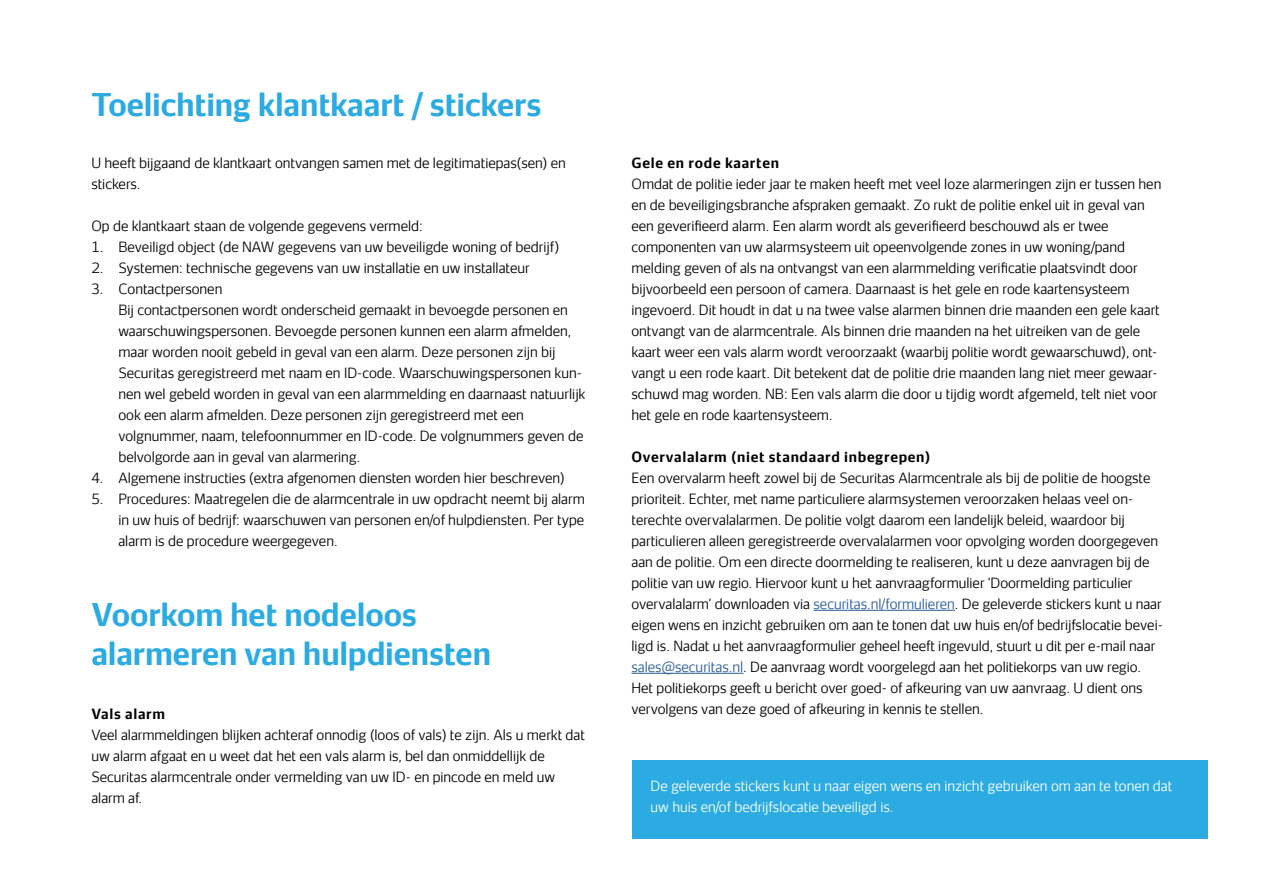
<style>
.page{position:relative;width:1263px;height:893px;background:#fff}
.page>*{position:absolute;margin:0;border:0;box-sizing:border-box;transform-origin:0 0}
.t1{font:700 30px/39px "Securitas Sans TT";letter-spacing:-.005em;color:#2babe2}
.t2{font:300 13.5px/21px "Securitas Sans TT";color:#000}
.t3{font:300 13.5px/21px "Securitas Sans TT";color:#fff}
.t4{font:700 13.5px "Securitas Sans TT";letter-spacing:.05em;color:#000}
.s1{color:#275b9b}
</style>
<div class="page">
<hr style="left:813px;top:610px;width:142px;height:1px;background:#275b9b">
<hr style="left:631px;top:673px;width:112px;height:1px;background:#275b9b">
<div style="left:632px;top:760px;width:576px;height:78px;background:#2babe2"></div>
<h1 class="t1" style="left:91px;top:81px;width:452px">Toelichting klantkaart / stickers</h1>
<p class="t2" style="left:91px;top:151px;width:476px">U heeft bijgaand de klantkaart ontvangen samen met de legitimatiepas(sen) en stickers.</p>
<p class="t2" style="left:91px;top:214px;width:333px">Op de klantkaart staan de volgende gegevens vermeld:</p>
<p class="t2" style="left:91px;top:235px;width:469px">1. Beveiligd object (de NAW gegevens van uw beveiligde woning of bedrijf)</p>
<p class="t2" style="left:91px;top:256px;width:440px">2. Systemen: technische gegevens van uw installatie en uw installateur</p>
<p class="t2" style="left:118px;top:277px;width:468px;text-indent:-27px">3. Contactpersonen<br>Bij contactpersonen wordt onderscheid gemaakt in bevoegde personen en waarschuwingspersonen. Bevoegde personen kunnen een alarm afmelden, maar worden nooit gebeld in geval van een alarm. Deze personen zijn bij Securitas geregistreerd met naam en ID-code. Waarschuwingspersonen kun&shy;nen wel gebeld worden in geval van een alarmmelding en daarnaast natuurlijk ook een alarm afmelden. Deze personen zijn geregistreerd met een volgnummer, naam, telefoonnummer en ID-code. De volgnummers geven de belvolgorde aan in geval van alarmering.</p>
<p class="t2" style="left:91px;top:466px;width:475px">4. Algemene instructies (extra afgenomen diensten worden hier beschreven)</p>
<p class="t2" style="left:118px;top:487px;width:468px;text-align:justify;text-indent:-27px">5. Procedures: Maatregelen die de alarmcentrale in uw opdracht neemt bij alarm in uw huis of bedrijf: waarschuwen van personen en/of hulpdiensten. Per type alarm is de procedure weergegeven.</p>
<h1 class="t1" style="left:91px;top:591px;width:401px">Voorkom het nodeloos alarmeren van hulpdiensten</h1>
<p class="t4" style="left:91px;top:702px;width:75px">Vals alarm</p>
<p class="t2" style="left:91px;top:723px;width:495px">Veel alarmmeldingen blijken achteraf onnodig (loos of vals) te zijn. Als u merkt dat uw alarm afgaat en u weet dat het een vals alarm is, bel dan onmiddellijk de Securitas alarmcentrale onder vermelding van uw ID- en pincode en meld uw alarm af.</p>
<p class="t4" style="left:631px;top:151px;width:149px">Gele en rode kaarten</p>
<p class="t2" style="left:631px;top:172px;width:531px">Omdat de politie ieder jaar te maken heeft met veel loze alarmeringen zijn er tussen hen en de beveiligingsbranche afspraken gemaakt. Zo rukt de politie enkel uit in geval van een geverifieerd alarm. Een alarm wordt als geverifieerd beschouwd als er twee componenten van uw alarmsysteem uit opeenvolgende zones in uw woning/pand melding geven of als na ontvangst van een alarmmelding verificatie plaatsvindt door bijvoorbeeld een persoon of camera. Daarnaast is het gele en rode kaartensysteem ingevoerd. Dit houdt in dat u na twee valse alarmen binnen drie maanden een gele kaart ontvangt van de alarmcentrale. Als binnen drie maanden na het uitreiken van de gele kaart weer een vals alarm wordt veroorzaakt (waarbij politie wordt gewaarschuwd), ont&shy;vangt u een rode kaart. Dit betekent dat de politie drie maanden lang niet meer gewaar&shy;schuwd mag worden. NB: Een vals alarm die door u tijdig wordt afgemeld, telt niet voor het gele en rode kaartensysteem.</p>
<p class="t4" style="left:631px;top:445px;width:300px">Overvalalarm (niet standaard inbegrepen)</p>
<p class="t2" style="left:631px;top:466px;width:533px">Een overvalarm heeft zowel bij de Securitas Alarmcentrale als bij de politie de hoogste prioriteit. Echter, met name particuliere alarmsystemen veroorzaken helaas veel on&shy;terechte overvalalarmen. De politie volgt daarom een landelijk beleid, waardoor bij particulieren alleen geregistreerde overvalalarmen voor opvolging worden doorgegeven aan de politie. Om een directe doormelding te realiseren, kunt u deze aanvragen bij de politie van uw regio. Hiervoor kunt u het aanvraagformulier ‘Doormelding particulier overvalalarm’ downloaden via <span class="s1">securitas.nl/formulieren</span>. De geleverde stickers kunt u naar eigen wens en inzicht gebruiken om aan te tonen dat uw huis en/of bedrijfslocatie bevei&shy;ligd is. Nadat u het aanvraagformulier geheel heeft ingevuld, stuurt u dit per e-mail naar <span class="s1">sales@securitas.nl</span>. De aanvraag wordt voorgelegd aan het politiekorps van uw regio.<br>Het politiekorps geeft u bericht over goed- of afkeuring van uw aanvraag. U dient ons vervolgens van deze goed of afkeuring in kennis te stellen.</p>
<p class="t3" style="left:651px;top:774px;width:523px">De geleverde stickers kunt u naar eigen wens en inzicht gebruiken om aan te tonen dat uw huis en/of bedrijfslocatie beveiligd is.</p>
</div>
